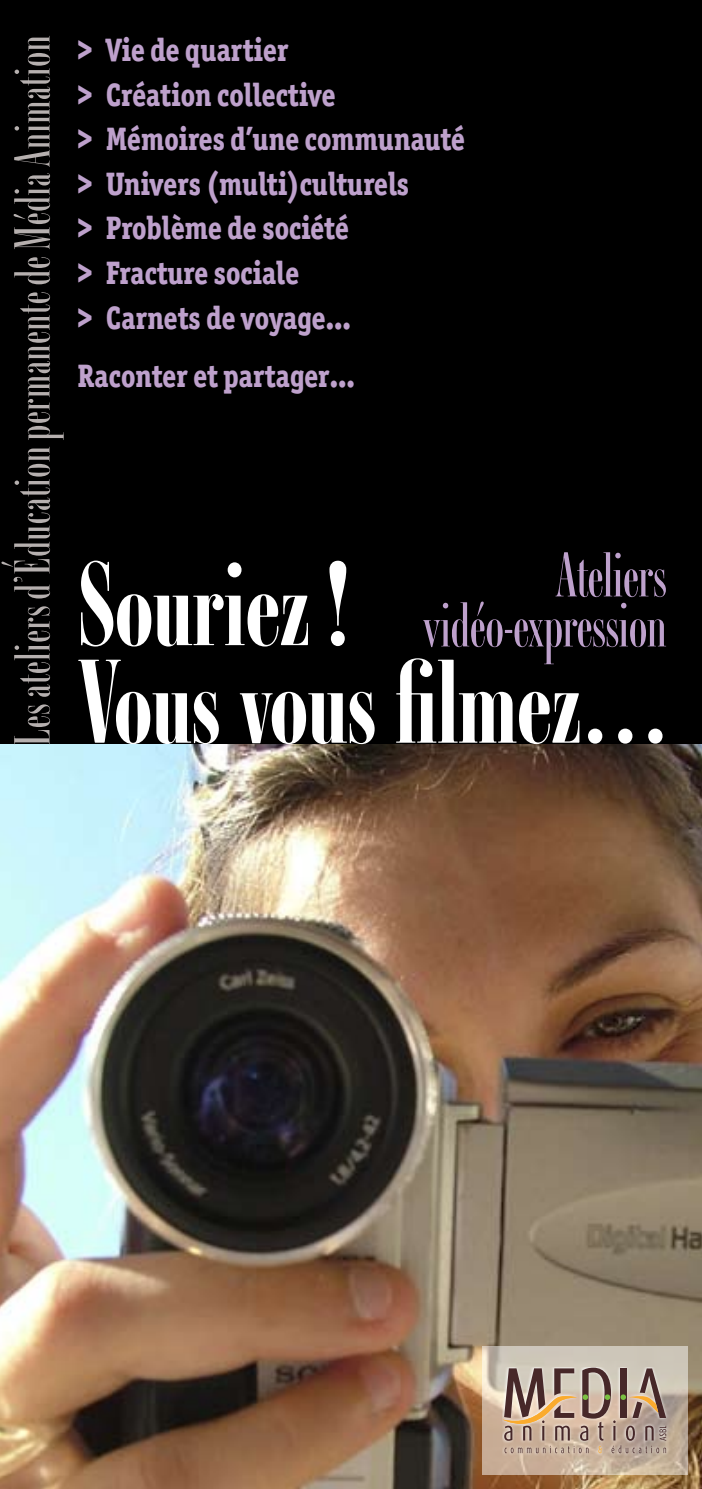
<style>
.page{position:relative;width:702px;height:1489px;background:#fff}
.page>*{position:absolute;margin:0;border:0;box-sizing:border-box;transform-origin:0 0}
.t1{font:700 117.5px/97.5px "Ambroise Francois";color:#fff}
.t2{font:62.5px/50px "Ambroise Francois";color:#bea1cc;text-align:right}
.t3{font:50px "Ambroise Francois";letter-spacing:.02em;color:#b6b0af}
.t4{font:800 32.5px/44.5px "Officina Ser ITC";color:#bea1cc;scale:.85 1}
</style>
<div class="page">
<div style="left:0;top:0;width:702px;height:744px;background:#000"></div>
<img style="left:0;top:744px;width:702px;height:744px">
<svg style="left:482px;top:1346px;width:205px;height:128px;background:#cabba8"></svg>
<svg style="left:502px;top:1367px;width:170px;height:88px"></svg>
<svg style="left:502px;top:1367px;width:164px;height:85px;background:#af998a"></svg>
<h3 class="t3" style="left:0;top:745px;width:711px;rotate:-90deg">Les ateliers d’Éducation permanente de Média Animation</h3>
<p class="t4" style="left:78px;top:27px;width:457px">&gt; Vie de quartier<br>&gt; Création collective<br>&gt; Mémoires d’une communauté &gt; Univers (multi)culturels<br>&gt; Problème de société<br>&gt; Fracture sociale<br>&gt; Carnets de voyage…</p>
<p class="t4" style="left:78px;top:354px;width:327px">Raconter et partager…</p>
<h2 class="t2" style="left:423px;top:549px;width:245px">Ateliers vidéo-expression</h2>
<h1 class="t1" style="left:78px;top:555px;width:593px">Souriez!<br>Vous vous filmez…</h1>
</div>
